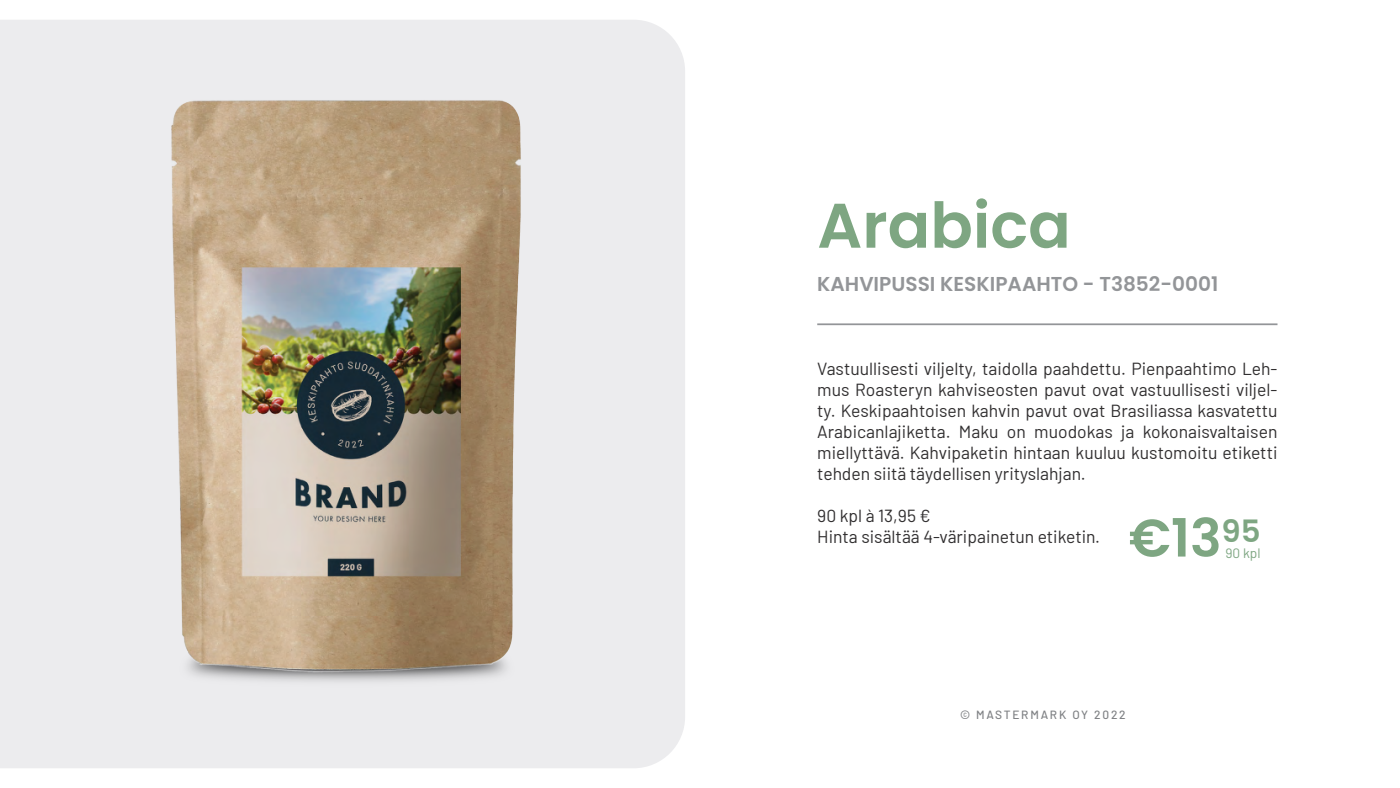
<style>
.page{position:relative;width:1400px;height:788px;background:#fff}
.page>*{position:absolute;margin:0;border:0;box-sizing:border-box;transform-origin:0 0}
.TUOTE___Otsikko_must{font:600 62.82px "Poppins";color:#7ea682}
.TUOTE___Otsikko_must-2{font:600 52.76px "Poppins";color:#7ea682}
.TUOTE___Otsikko_must-3{font:600 20.12px "Poppins";color:#939598}
.TUOTE___Leipä_musta{font:17.5px/21px "Barlow";color:#312f30;text-align:justify}
.TUOTE___Leipä_musta-2{font:13.65px "Barlow";color:#7ea682}
.t1{font:500 11.9px "Barlow";letter-spacing:.15em;color:#808285}
</style>
<div class="page">
<div style="left:0;top:20px;width:685px;height:748px;background:#ececee"></div>
<hr style="left:817px;top:323px;width:461px;height:2px;background:#939598">
<img style="left:87px;top:79px;width:526px;height:636px">
<p class="TUOTE___Otsikko_must" style="left:817px;top:189px;width:255px">Arabica</p>
<p class="TUOTE___Otsikko_must-3" style="left:817px;top:272px;width:403px">KAHVIPUSSI KESKIPAAHTO - T3852-0001</p>
<p class="TUOTE___Leipä_musta" style="left:817px;top:357px;width:462px">Vastuullisesti viljelty, taidolla paahdettu. Pienpaahtimo Leh&shy;mus Roasteryn kahviseosten pavut ovat vastuullisesti viljel&shy;ty. Keskipaahtoisen kahvin pavut ovat Brasiliassa kasvatettu Arabicanlajiketta. Maku on muodokas ja kokonaisvaltaisen miellyttävä. Kahvipaketin hintaan kuuluu kustomoitu etiketti tehden siitä täydellisen yrityslahjan.</p>
<p class="TUOTE___Leipä_musta" style="left:817px;top:504px;width:115px">90 kpl à 13,95 €</p>
<p class="TUOTE___Leipä_musta" style="left:817px;top:525px;width:284px">Hinta sisältää 4-väripainetun etiketin.</p>
<p class="TUOTE___Otsikko_must-2" style="left:1129px;top:507px;width:133px">€13<sup>95</sup></p>
<p class="TUOTE___Leipä_musta-2" style="left:1226px;top:543px;width:37px">90 kpl</p>
<p class="t1" style="left:960px;top:705px;width:167px">© MASTERMARK OY 2022</p>
</div>
